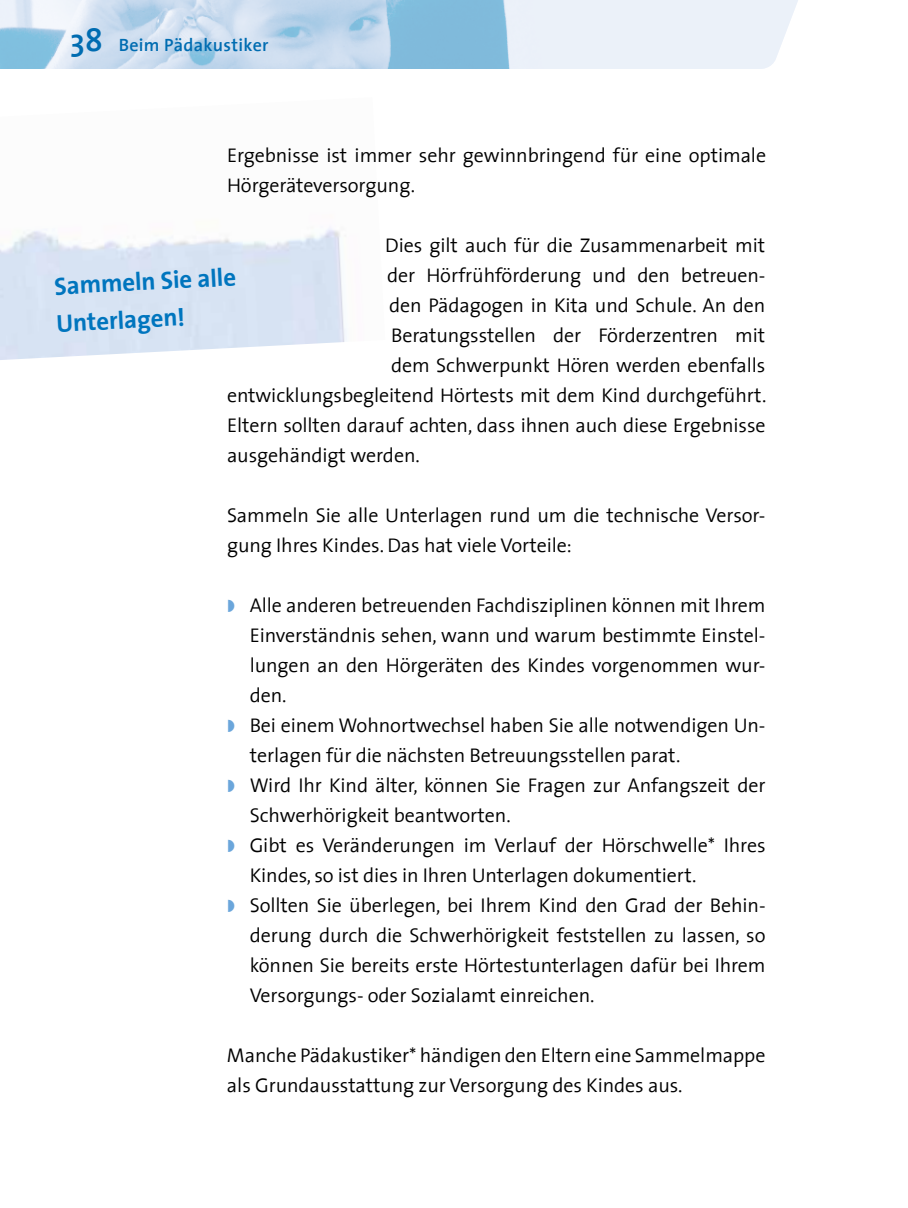
<style>
.page{position:relative;width:908px;height:1208px;background:#fff}
.page>*{position:absolute;margin:0;border:0;box-sizing:border-box;transform-origin:0 0}
.t1{font:700 24.8px/37.2px "The Sans";color:#0075be}
.t2{font:300 20px/30px "The Sans";letter-spacing:-.005em;color:#000}
.t3{font:600 18px "The Sans";letter-spacing:.015em;color:#006cb1}
.s1{font-size:32px}
</style>
<div class="page">
<img style="left:0;top:0;width:798px;height:69px">
<p class="t3" style="left:70px;top:30px;width:200px"><span class="s1">38</span> Beim Pädakustiker</p>
<p class="t2" style="left:227px;top:140px;width:540px">Ergebnisse ist immer sehr gewinnbringend für eine optimale<br>Hörgeräteversorgung.</p>
<p class="t2" style="left:385px;top:230px;width:381px">Dies gilt auch für die Zusammenarbeit mit</p>
<p class="t2" style="left:387px;top:260px;width:380px">der Hörfrühförderung und den betreuen-</p>
<p class="t2" style="left:389px;top:290px;width:377px">den Pädagogen in Kita und Schule. An den</p>
<p class="t2" style="left:391px;top:320px;width:375px">Beratungsstellen der Förderzentren mit</p>
<p class="t2" style="left:391px;top:350px;width:376px">dem Schwerpunkt Hören werden ebenfalls</p>
<p class="t2" style="left:227px;top:380px;width:540px">entwicklungsbegleitend Hörtests mit dem Kind durchgeführt.</p>
<p class="t2" style="left:227px;top:410px;width:540px">Eltern sollten darauf achten, dass ihnen auch diese Ergebnisse</p>
<p class="t2" style="left:227px;top:440px;width:194px">ausgehändigt werden.</p>
<p class="t1" style="left:53px;top:267px;width:183px;rotate:-3deg">Sammeln Sie alle<br>Unterlagen!</p>
<p class="t2" style="left:227px;top:500px;width:540px">Sammeln Sie alle Unterlagen rund um die technische Versor&shy;gung Ihres Kindes. Das hat viele Vorteile:</p>
<p class="t2" style="left:249px;top:590px;width:517px">Alle anderen betreuenden Fachdisziplinen können mit Ihrem Einverständnis sehen, wann und warum bestimmte Einstel&shy;lungen an den Hörgeräten des Kindes vorgenommen wur&shy;den.<br>Bei einem Wohnortwechsel haben Sie alle notwendigen Un&shy;terlagen für die nächsten Betreuungsstellen parat.<br>Wird Ihr Kind älter, können Sie Fragen zur Anfangszeit der Schwerhörigkeit beantworten.<br>Gibt es Veränderungen im Verlauf der Hörschwelle* Ihres Kindes, so ist dies in Ihren Unterlagen dokumentiert.<br>Sollten Sie überlegen, bei Ihrem Kind den Grad der Behin&shy;derung durch die Schwerhörigkeit feststellen zu lassen, so können Sie bereits erste Hörtestunterlagen dafür bei Ihrem Versorgungs- oder Sozialamt einreichen.</p>
<p class="t2" style="left:227px;top:1040px;width:539px">Manche Pädakustiker* händigen den Eltern eine Sammelmappe als Grundausstattung zur Versorgung des Kindes aus.</p>
</div>
